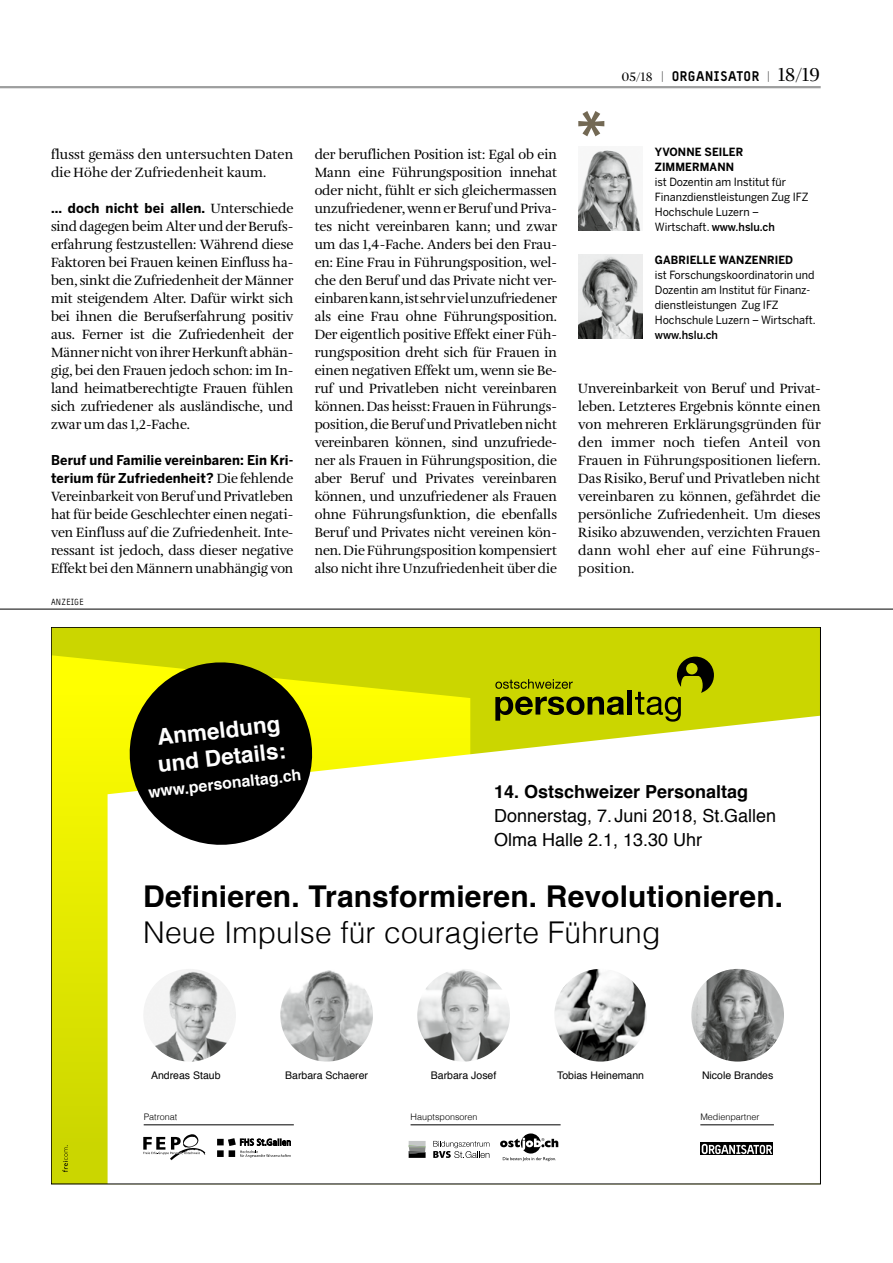
<style>
.page{position:relative;width:893px;height:1263px;background:#fff}
.page>*{position:absolute;margin:0;border:0;box-sizing:border-box;transform-origin:0 0}
.t1{font:700 30px "Helvetica";letter-spacing:.005em;color:#000}
.t2{font:300 30px "Helvetica";letter-spacing:.005em;color:#000}
.t3{font:700 22.5px/26.8px "Helvetica";color:#fff}
.t4{font:18px/24px "Helvetica";color:#000}
.t5{font:700 18px "Helvetica";color:#000}
.t6{font:700 15.9px "Helvetica";color:#fff}
.t7{font:13.8px/18px "Amalia Pro";letter-spacing:-.005em;color:#000}
.t8{font:700 13.5px/18px "Benton Sans";letter-spacing:.01em;color:#000;scale:.95 1}
.t9{font:700 13.5px "Benton Sans";letter-spacing:.01em;color:#000;scale:.96 1}
.t10{font:900 13.5px "Typestar Pro";letter-spacing:.035em;color:#000}
.t11{font:11.25px/15px "Benton Sans";color:#000;scale:.95 1}
.t12{font:700 11.25px/15px "Benton Sans";letter-spacing:.01em;color:#000;scale:.95 1}
.t13{font:500 11.25px "Benton Sans";color:#000;scale:.95 1}
.t14{font:10.5px "Helvetica";color:#000}
.t15{font:300 9px "Helvetica";color:#000}
.t16{font:9px "Typestar Pro";letter-spacing:.03em;color:#000;scale:.95 1}
.s1{font-family:"Amalia Pro";font-weight:400;font-size:12.75px}
.s2{font-family:"Amalia Pro";font-weight:400;font-size:19.5px}
.s3{font-family:"Amalia Pro";font-weight:400;font-size:13.8px}
.s4{font-weight:500}
</style>
<div class="page">
<hr style="left:0;top:86px;width:821px;height:2px;background:#9d9e9e">
<hr style="left:0;top:609px;width:893px;height:1px;background:#000">
<img style="left:578px;top:150px;width:63px;height:81px">
<svg style="left:578px;top:111px;width:26px;height:25px"></svg>
<img style="left:578px;top:255px;width:64px;height:84px">
<div style="left:51px;top:627px;width:770px;height:557px;background:#cbd600"></div>
<svg style="left:53px;top:655px;width:417px;height:527px"></svg>
<div style="left:108px;top:716px;width:711px;height:466px;background:#fff"></div>
<svg style="left:495px;top:696px;width:129px;height:25px"></svg>
<div style="left:627px;top:690px;width:5px;height:24px;background:#000"></div>
<svg style="left:495px;top:679px;width:78px;height:10px"></svg>
<svg style="left:635px;top:657px;width:79px;height:65px"></svg>
<svg style="left:63px;top:1145px;width:5px;height:27px"></svg>
<img style="left:691px;top:969px;width:93px;height:92px;border-radius:46px">
<img style="left:554px;top:969px;width:93px;height:92px;border-radius:46px">
<img style="left:417px;top:969px;width:93px;height:92px;border-radius:46px">
<img style="left:280px;top:969px;width:93px;height:92px;border-radius:46px">
<img style="left:143px;top:969px;width:93px;height:92px;border-radius:46px">
<svg style="left:700px;top:1143px;width:73px;height:12px"></svg>
<svg style="left:702px;top:1144px;width:70px;height:10px"></svg>
<hr style="left:700px;top:1124px;width:74px;height:1px;background:#000">
<hr style="left:144px;top:1124px;width:150px;height:1px;background:#000">
<svg style="left:143px;top:1134px;width:63px;height:27px;background:#c4c4c4"></svg>
<svg style="left:217px;top:1138px;width:74px;height:20px"></svg>
<hr style="left:411px;top:1124px;width:150px;height:1px;background:#000">
<svg style="left:409px;top:1141px;width:17px;height:17px"></svg>
<svg style="left:433px;top:1141px;width:56px;height:17px"></svg>
<svg style="left:500px;top:1133px;width:58px;height:28px;background:#bdbdbd"></svg>
<svg style="left:121px;top:655px;width:200px;height:198px;background:#525327"></svg>
<p class="t10" style="left:622px;top:67px;width:201px"><span class="s1">05/18 |</span> ORGANISATOR <span class="s1">|</span> <span class="s2">18/19</span></p>
<p class="t7" style="left:51px;top:146px;width:244px">flusst gemäss den untersuchten Daten die Höhe der Zufriedenheit kaum.</p>
<p class="t9" style="left:51px;top:200px;width:254px">... doch nicht bei allen. <span class="s3">Unterschiede</span></p>
<p class="t7" style="left:51px;top:218px;width:244px;text-align:justify">sind dagegen beim Alter und der Berufs&shy;erfahrung festzustellen: Während diese Faktoren bei Frauen keinen Einfluss ha&shy;ben, sinkt die Zufriedenheit der Männer mit steigendem Alter. Dafür wirkt sich bei ihnen die Berufserfahrung positiv aus. Ferner ist die Zufriedenheit der Männer nicht von ihrer Herkunft abhän&shy;gig, bei den Frauen jedoch schon: im In&shy;land heimatberechtigte Frauen fühlen sich zufriedener als ausländische, und zwar um das 1,2-Fache.</p>
<p class="t8" style="left:51px;top:451px;width:257px">Beruf und Familie vereinbaren: Ein Kri&shy;terium für Zufriedenheit? <span class="s3">Die fehlende</span></p>
<p class="t7" style="left:51px;top:488px;width:244px">Vereinbarkeit von Beruf und Privatleben hat für beide Geschlechter einen negati&shy;ven Einfluss auf die Zufriedenheit. Inte&shy;ressant ist jedoch, dass dieser negative Effekt bei den Männern unabhängig von</p>
<p class="t16" style="left:51px;top:596px;width:36px">ANZEIGE</p>
<p class="t7" style="left:315px;top:146px;width:244px;text-align:justify">der beruflichen Position ist: Egal ob ein Mann eine Führungsposition innehat oder nicht, fühlt er sich gleichermassen unzufriedener, wenn er Beruf und Priva&shy;tes nicht vereinbaren kann; und zwar um das 1,4-Fache. Anders bei den Frau&shy;en: Eine Frau in Führungsposition, wel&shy;che den Beruf und das Private nicht ver&shy;einbaren kann, ist sehr viel unzufriedener als eine Frau ohne Führungsposition.<br>Der eigentlich positive Effekt einer Füh&shy;rungsposition dreht sich für Frauen in einen negativen Effekt um, wenn sie Be&shy;ruf und Privatleben nicht vereinbaren können. Das heisst: Frauen in Führungs&shy;position, die Beruf und Privatleben nicht vereinbaren können, sind unzufriede&shy;ner als Frauen in Führungsposition, die aber Beruf und Privates vereinbaren können, und unzufriedener als Frauen ohne Führungsfunktion, die ebenfalls Beruf und Privates nicht vereinen kön&shy;nen. Die Führungsposition kompensiert also nicht ihre Unzufriedenheit über die</p>
<p class="t12" style="left:655px;top:144px;width:95px">YVONNE SEILER<br>ZIMMERMANN</p>
<p class="t11" style="left:655px;top:174px;width:163px">ist Dozentin am Institut für<br>Finanzdienstleistungen Zug IFZ<br>Hochschule Luzern –<br>Wirtschaft. <span class="s4">www.hslu.ch</span></p>
<p class="t12" style="left:655px;top:253px;width:147px">GABRIELLE WANZENRIED</p>
<p class="t11" style="left:655px;top:268px;width:171px">ist Forschungskoordinatorin und<br>Dozentin am Institut für Finanz&shy;dienstleistungen Zug IFZ<br>Hochschule Luzern – Wirtschaft.</p>
<p class="t13" style="left:655px;top:328px;width:68px">www.hslu.ch</p>
<p class="t7" style="left:578px;top:380px;width:244px">Unvereinbarkeit von Beruf und Privat&shy;leben. Letzteres Ergebnis könnte einen von mehreren Erklärungsgründen für den immer noch tiefen Anteil von Frauen in Führungspositionen liefern.<br>Das Risiko, Beruf und Privatleben nicht vereinbaren zu können, gefährdet die persönliche Zufriedenheit. Um dieses Risiko abzuwenden, verzichten Frauen dann wohl eher auf eine Führungs&shy;position.</p>
<h2 class="t3" style="left:154px;top:724px;width:130px;rotate:-6deg">Anmeldung und Details:</h2>
<p class="t6" style="left:147px;top:780px;width:155px;rotate:-7deg">www.personaltag.ch</p>
<h3 class="t5" style="left:494px;top:777px;width:256px">14. Ostschweizer Personaltag</h3>
<h3 class="t4" style="left:494px;top:804px;width:284px">Donnerstag, 7. Juni 2018, St.Gallen<br>Olma Halle 2.1, 13.30 Uhr</h3>
<h1 class="t1" style="left:143px;top:872px;width:641px">Definieren. Transformieren. Revolutionieren.</h1>
<h1 class="t2" style="left:143px;top:907px;width:519px">Neue Impulse für couragierte Führung</h1>
<p class="t14" style="left:151px;top:1067px;width:71px">Andreas Staub</p>
<p class="t14" style="left:285px;top:1067px;width:84px">Barbara Schaerer</p>
<p class="t14" style="left:431px;top:1067px;width:67px">Barbara Josef</p>
<p class="t14" style="left:557px;top:1067px;width:88px">Tobias Heinemann</p>
<p class="t14" style="left:702px;top:1067px;width:73px">Nicole Brandes</p>
<p class="t15" style="left:144px;top:1109px;width:35px">Patronat</p>
<p class="t15" style="left:411px;top:1109px;width:69px">Hauptsponsoren</p>
<p class="t15" style="left:700px;top:1109px;width:61px">Medienpartner</p>
</div>
